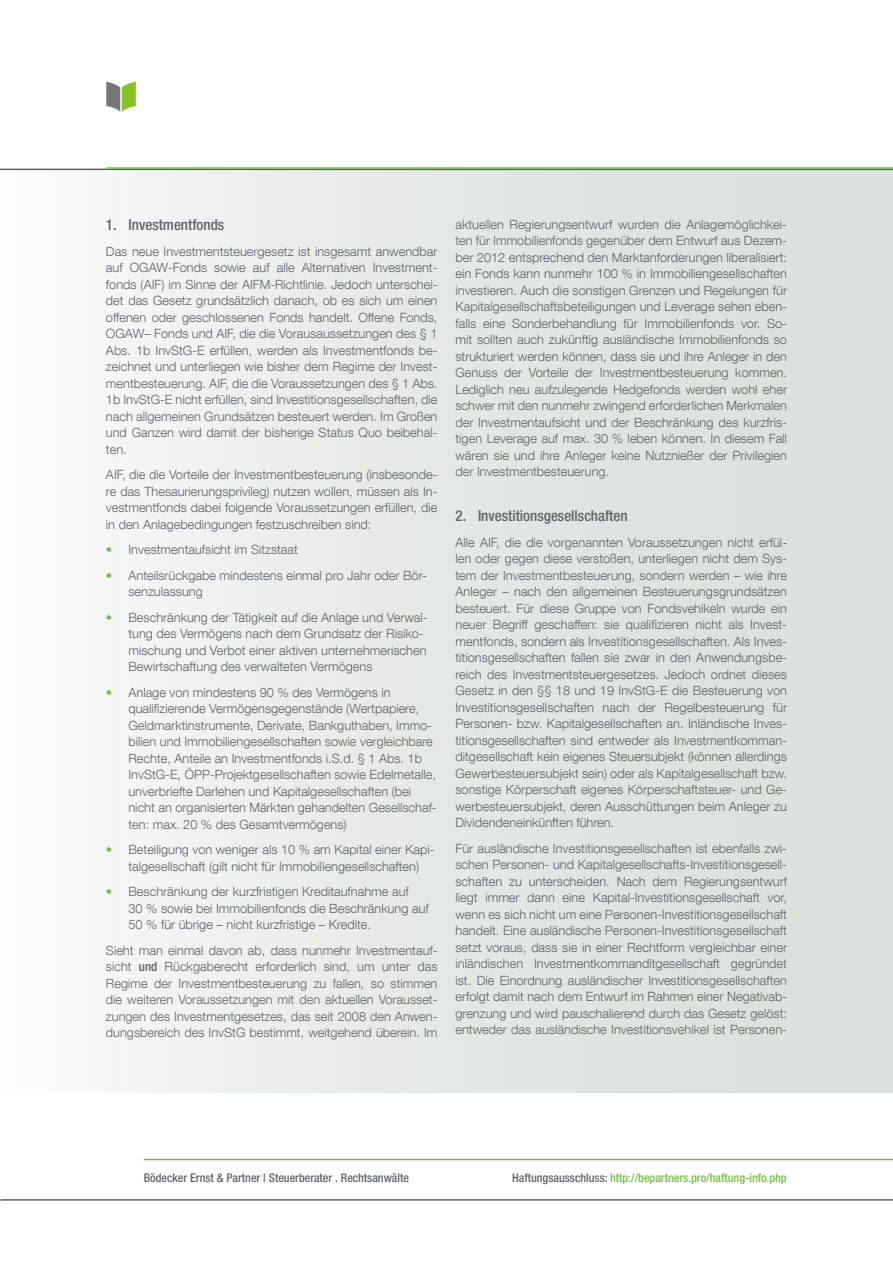
<style>
.page{position:relative;width:893px;height:1263px;background:#fff}
.page>*{position:absolute;margin:0;border:0;box-sizing:border-box;transform-origin:0 0}
.t1{font:500 condensed 15px "Helvetica Neue LT Com";color:#5e6368}
.t2{font:300 12.75px/16.5px "Helvetica Neue LT Com";color:#5e6368;text-align:justify}
.t3{font:500 condensed 12px "Helvetica Neue LT Com";color:#72bf44}
.t4{font:500 condensed 12px "Helvetica Neue LT Com";color:#5e6368}
.s1{color:#72bf44}
.s2{font-weight:500;font-stretch:condensed}
.s3{color:#5e6368}
</style>
<div class="page">
<hr style="left:144px;top:1159px;width:749px;height:1px;background:#72bf44">
<hr style="left:0;top:1199px;width:893px;height:1px;background:#5e6368">
<div style="left:0;top:170px;width:893px;height:923px;background:linear-gradient(to right,#f7f8f8,#d5ddd8)"></div>
<hr style="left:0;top:169px;width:893px;height:1px;background:#5e6368">
<hr style="left:106px;top:167px;width:787px;height:2px;background:#72bf44">
<svg style="left:106px;top:82px;width:30px;height:30px"></svg>
<p class="t1" style="left:106px;top:216px;width:120px">1. Investmentfonds</p>
<p class="t2" style="left:106px;top:243px;width:333px">Das neue Investmentsteuergesetz ist insgesamt anwendbar auf OGAW-Fonds sowie auf alle Alternativen Investment&shy;fonds (AIF) im Sinne der AIFM-Richtlinie. Jedoch unterschei&shy;det das Gesetz grundsätzlich danach, ob es sich um einen offenen oder geschlossenen Fonds handelt. Offene Fonds, OGAW– Fonds und AIF, die die Vorausaussetzungen des § 1<br>Abs. 1b InvStG-E erfüllen, werden als Investmentfonds be&shy;zeichnet und unterliegen wie bisher dem Regime der Invest&shy;mentbesteuerung. AIF, die die Voraussetzungen des § 1 Abs.<br>1b InvStG-E nicht erfüllen, sind Investitionsgesellschaften, die nach allgemeinen Grundsätzen besteuert werden. Im Großen und Ganzen wird damit der bisherige Status Quo beibehal&shy;ten.</p>
<p class="t2" style="left:106px;top:466px;width:333px">AIF, die die Vorteile der Investmentbesteuerung (insbesonde&shy;re das Thesaurierungsprivileg) nutzen wollen, müssen als In&shy;vestmentfonds dabei folgende Voraussetzungen erfüllen, die in den Anlagebedingungen festzuschreiben sind:</p>
<p class="t2" style="left:106px;top:541px;width:194px"><span class="s1">•</span> Investmentaufsicht im Sitzstaat</p>
<p class="t2" style="left:128px;top:567px;width:300px;text-indent:-23px"><span class="s1">•</span> Anteilsrückgabe mindestens einmal pro Jahr oder Bör&shy;senzulassung</p>
<p class="t2" style="left:128px;top:609px;width:301px;text-align:left;text-indent:-23px"><span class="s1">•</span> Beschränkung der Tätigkeit auf die Anlage und Verwal&shy;tung des Vermögens nach dem Grundsatz der Risiko&shy;mischung und Verbot einer aktiven unternehmerischen Bewirtschaftung des verwalteten Vermögens</p>
<p class="t2" style="left:128px;top:684px;width:310px;text-align:left;text-indent:-23px"><span class="s1">•</span> Anlage von mindestens 90 % des Vermögens in qualifizierende Vermögensgegenstände (Wertpapiere, Geldmarktinstrumente, Derivate, Bankguthaben, Immo&shy;bilien und Immobiliengesellschaften sowie vergleichbare Rechte, Anteile an Investmentfonds i.S.d. § 1 Abs. 1b InvStG-E, ÖPP-Projektgesellschaften sowie Edelmetalle, unverbriefte Darlehen und Kapitalgesellschaften (bei nicht an organisierten Märkten gehandelten Gesellschaf&shy;ten: max. 20 % des Gesamtvermögens)</p>
<p class="t2" style="left:106px;top:841px;width:330px;text-align:center"><span class="s1">•</span> Beteiligung von weniger als 10 % am Kapital einer Kapi&shy;talgesellschaft (gilt nicht für Immobiliengesellschaften)</p>
<p class="t2" style="left:128px;top:883px;width:302px;text-align:left;text-indent:-23px"><span class="s1">•</span> Beschränkung der kurzfristigen Kreditaufnahme auf<br>30 % sowie bei Immobilienfonds die Beschränkung auf<br>50 % für übrige – nicht kurzfristige – Kredite.</p>
<p class="t2" style="left:106px;top:942px;width:333px">Sieht man einmal davon ab, dass nunmehr Investmentauf&shy;sicht <span class="s2">und</span> Rückgaberecht erforderlich sind, um unter das Regime der Investmentbesteuerung zu fallen, so stimmen die weiteren Voraussetzungen mit den aktuellen Vorausset&shy;zungen des Investmentgesetzes, das seit 2008 den Anwen&shy;dungsbereich des InvStG bestimmt, weitgehend überein. Im</p>
<p class="t2" style="left:455px;top:216px;width:333px">aktuellen Regierungsentwurf wurden die Anlagemöglichkei&shy;ten für Immobilienfonds gegenüber dem Entwurf aus Dezem&shy;ber 2012 entsprechend den Marktanforderungen liberalisiert: ein Fonds kann nunmehr 100 % in Immobiliengesellschaften investieren. Auch die sonstigen Grenzen und Regelungen für Kapitalgesellschaftsbeteiligungen und Leverage sehen eben&shy;falls eine Sonderbehandlung für Immobilienfonds vor. So&shy;mit sollten auch zukünftig ausländische Immobilienfonds so strukturiert werden können, dass sie und ihre Anleger in den Genuss der Vorteile der Investmentbesteuerung kommen.<br>Lediglich neu aufzulegende Hedgefonds werden wohl eher schwer mit den nunmehr zwingend erforderlichen Merkmalen der Investmentaufsicht und der Beschränkung des kurzfris&shy;tigen Leverage auf max. 30 % leben können. In diesem Fall wären sie und ihre Anleger keine Nutznießer der Privilegien der Investmentbesteuerung.</p>
<p class="t1" style="left:455px;top:507px;width:174px">2. Investitionsgesellschaften</p>
<p class="t2" style="left:455px;top:534px;width:333px">Alle AIF, die die vorgenannten Voraussetzungen nicht erfül&shy;len oder gegen diese verstoßen, unterliegen nicht dem Sys&shy;tem der Investmentbesteuerung, sondern werden – wie ihre Anleger – nach den allgemeinen Besteuerungsgrundsätzen besteuert. Für diese Gruppe von Fondsvehikeln wurde ein neuer Begriff geschaffen: sie qualifizieren nicht als Invest&shy;mentfonds, sondern als Investitionsgesellschaften. Als Inves&shy;titionsgesellschaften fallen sie zwar in den Anwendungsbe&shy;reich des Investmentsteuergesetzes. Jedoch ordnet dieses Gesetz in den §§ 18 und 19 InvStG-E die Besteuerung von Investitionsgesellschaften nach der Regelbesteuerung für Personen- bzw. Kapitalgesellschaften an. Inländische Inves&shy;titionsgesellschaften sind entweder als Investmentkomman&shy;ditgesellschaft kein eigenes Steuersubjekt (können allerdings Gewerbesteuersubjekt sein) oder als Kapitalgesellschaft bzw. sonstige Körperschaft eigenes Körperschaftsteuer- und Ge&shy;werbesteuersubjekt, deren Ausschüttungen beim Anleger zu Dividendeneinkünften führen.</p>
<p class="t2" style="left:455px;top:840px;width:333px">Für ausländische Investitionsgesellschaften ist ebenfalls zwi&shy;schen Personen- und Kapitalgesellschafts-Investitionsgesell&shy;schaften zu unterscheiden. Nach dem Regierungsentwurf liegt immer dann eine Kapital-Investitionsgesellschaft vor, wenn es sich nicht um eine Personen-Investitionsgesellschaft handelt. Eine ausländische Personen-Investitionsgesellschaft setzt voraus, dass sie in einer Rechtform vergleichbar einer inländischen Investmentkommanditgesellschaft gegründet ist. Die Einordnung ausländischer Investitionsgesellschaften erfolgt damit nach dem Entwurf im Rahmen einer Negativab&shy;grenzung und wird pauschalierend durch das Gesetz gelöst: entweder das ausländische Investitionsvehikel ist Personen-</p>
<p class="t4" style="left:144px;top:1170px;width:267px">Bödecker Ernst &amp; Partner | Steuerberater . Rechtsanwälte</p>
<p class="t3" style="left:512px;top:1170px;width:276px"><span class="s3">Haftungsausschluss:</span> http://bepartners.pro/haftung-info.php</p>
</div>
